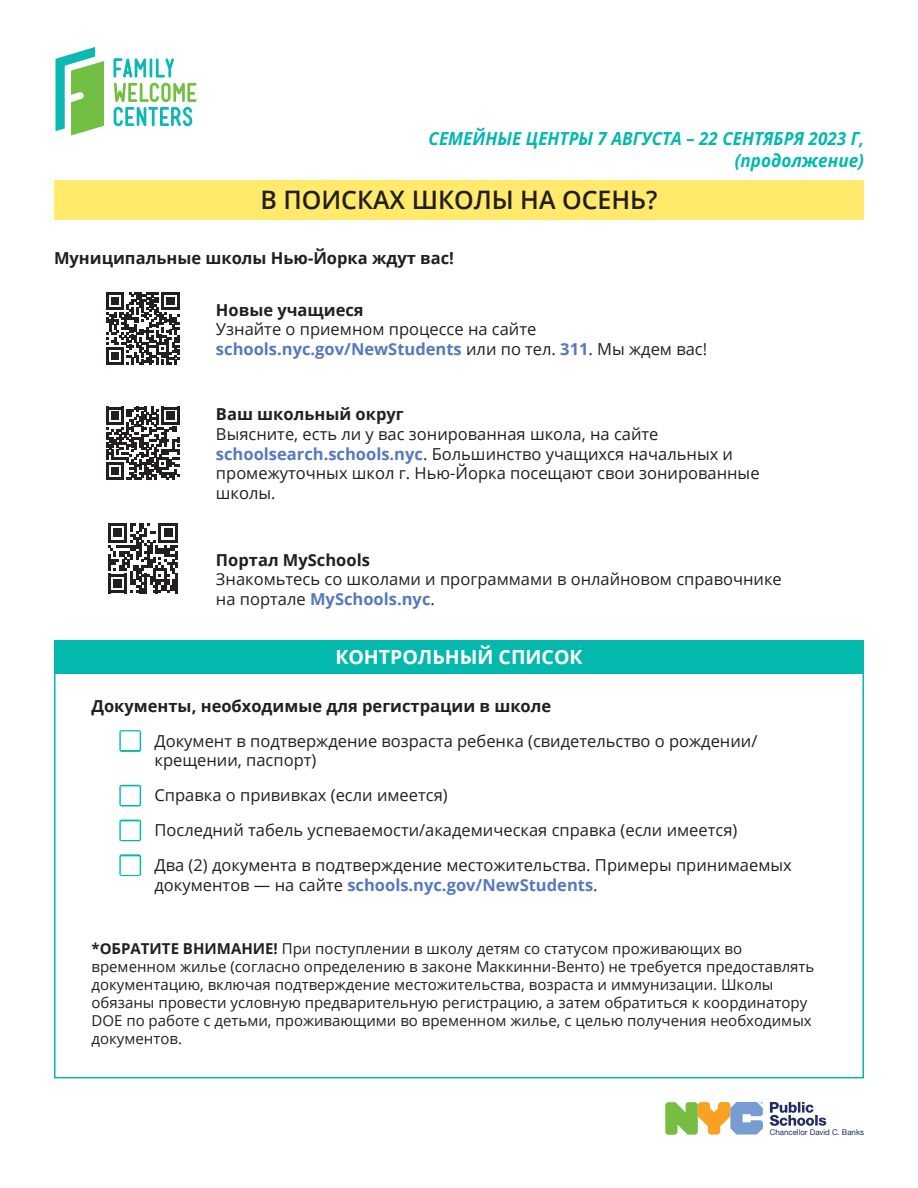
<style>
.page{position:relative;width:918px;height:1188px;background:#fff}
.page>*{position:absolute;margin:0;border:0;box-sizing:border-box;transform-origin:0 0}
.t1{font:600 25.5px "Open Sans";color:#231f20}
.t2{font:700 19.5px "Open Sans";color:#fff}
.t3{font:italic 700 18px/21.6px "Open Sans";color:#03b9ae;text-align:right;scale:.95 1}
.t4{font:16.5px/19.8px "Open Sans";color:#231f20}
.t5{font:700 16.5px "Open Sans";color:#231f20}
.t6{font:700 16.5px "Open Sans";color:#5679bd}
.t7{font:15px/18px "Open Sans";color:#231f20}
.t8{font:7.95px "Helvetica Neue";color:#212f64}
.s1{font-weight:700;color:#5679bd}
.s2{font-weight:400;color:#231f20}
.s3{font-weight:700}
</style>
<div class="page">
<div style="left:54px;top:180px;width:810px;height:39px;background:#ffea6b"></div>
<div style="left:54px;top:640px;width:810px;height:33px;background:#03b9ae"></div>
<svg style="left:106px;top:292px;width:73px;height:73px"></svg>
<svg style="left:106px;top:407px;width:73px;height:73px"></svg>
<svg style="left:108px;top:523px;width:70px;height:70px"></svg>
<svg style="left:113px;top:58px;width:83px;height:68px"></svg>
<svg style="left:56px;top:47px;width:48px;height:88px"></svg>
<svg style="left:665px;top:1102px;width:98px;height:33px"></svg>
<svg style="left:770px;top:1102px;width:56px;height:24px"></svg>
<p class="t3" style="left:429px;top:128px;width:460px">СЕМЕЙНЫЕ ЦЕНТРЫ 7 АВГУСТА – 22 СЕНТЯБРЯ 2023 Г, (продолжение)</p>
<h1 class="t1" style="left:260px;top:182px;width:399px">В ПОИСКАХ ШКОЛЫ НА ОСЕНЬ?</h1>
<p class="t5" style="left:54px;top:247px;width:401px">Муниципальные школы Нью-Йорка ждут вас!</p>
<p class="t5" style="left:216px;top:298px;width:149px">Новые учащиеся</p>
<p class="t4" style="left:216px;top:319px;width:493px">Узнайте о приемном процессе на сайте <span class="s1">schools.nyc.gov/NewStudents</span> или по тел. <span class="s1">311</span>. Мы ждем вас!</p>
<p class="t5" style="left:216px;top:402px;width:189px">Ваш школьный округ</p>
<p class="t4" style="left:216px;top:424px;width:545px">Выясните, есть ли у вас зонированная школа, на сайте <span class="s1">schoolsearch.schools.nyc</span>. Большинство учащихся начальных и промежуточных школ г. Нью-Йорка посещают свои зонированные школы.</p>
<p class="t5" style="left:216px;top:548px;width:155px">Портал MySchools</p>
<p class="t4" style="left:216px;top:569px;width:567px">Знакомьтесь со школами и программами в онлайновом справочнике на портале <span class="s1">MySchools.nyc</span>.</p>
<p class="t2" style="left:335px;top:643px;width:249px">КОНТРОЛЬНЫЙ СПИСОК</p>
<p class="t5" style="left:92px;top:694px;width:461px">Документы, необходимые для регистрации в школе</p>
<p class="t4" style="left:154px;top:730px;width:604px">Документ в подтверждение возраста ребенка (свидетельство о рождении/ крещении, паспорт)</p>
<p class="t4" style="left:154px;top:777px;width:639px;line-height:34.8px">Справка о прививках (если имеется)<br>Последний табель успеваемости/академическая справка (если имеется)<br>Два (2) документа в подтверждение местожительства. Примеры принимаемых</p>
<p class="t6" style="left:154px;top:873px;width:445px"><span class="s2">документов — на сайте</span> schools.nyc.gov/NewStudents<span class="s2">.</span></p>
<p class="t7" style="left:92px;top:939px;width:724px"><span class="s3">*ОБРАТИТЕ ВНИМАНИЕ!</span> При поступлении в школу детям со статусом проживающих во временном жилье (согласно определению в законе Маккинни-Венто) не требуется предоставлять документацию, включая подтверждение местожительства, возраста и иммунизации. Школы обязаны провести условную предварительную регистрацию, а затем обратиться к координатору DOE по работе с детьми, проживающими во временном жилье, с целью получения необходимых документов.</p>
<p class="t8" style="left:770px;top:1126px;width:96px">Chancellor David C. Banks</p>
</div>
